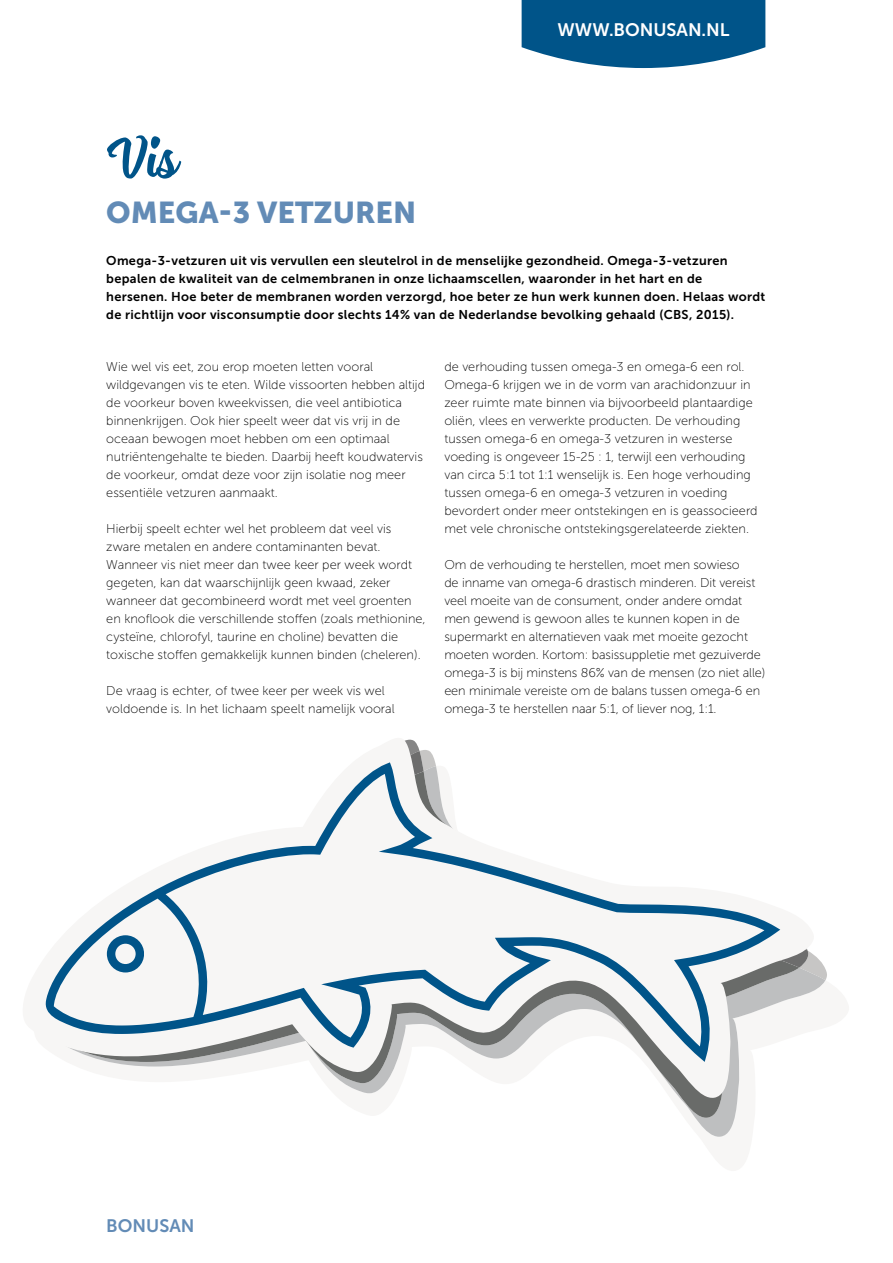
<style>
.page{position:relative;width:893px;height:1263px;background:#fff}
.page>*{position:absolute;margin:0;border:0;box-sizing:border-box;transform-origin:0 0}
.t1{font:67.5px "Sanelma";color:#005489}
.t2{font:30px "Museo Sans 900";color:#628bb6}
.t3{font:18px "Museo Sans 700";color:#fff}
.t4{font:18px "Museo Sans 700";color:#628bb6}
.t5{font:12.75px/18px "Museo Sans 100";color:#000}
.t6{font:12.75px/18px "Museo Sans 700";letter-spacing:.025em;color:#000}
</style>
<div class="page">
<svg style="left:522px;top:0;width:243px;height:68px;background:#196594"></svg>
<svg style="left:109px;top:739px;width:705px;height:361px"></svg>
<svg style="left:45px;top:762px;width:735px;height:300px;fill:#f7f6f5"></svg>
<h1 class="t1" style="left:106px;top:113px;width:71px">Vis</h1>
<h2 class="t2" style="left:106px;top:196px;width:312px">OMEGA-3 VETZUREN</h2>
<h3 class="t3" style="left:558px;top:20px;width:173px">WWW.BONUSAN.NL</h3>
<p class="t6" style="left:106px;top:251px;width:661px">Omega-3-vetzuren uit vis vervullen een sleutelrol in de menselijke gezondheid. Omega-3-vetzuren bepalen de kwaliteit van de celmembranen in onze lichaamscellen, waaronder in het hart en de hersenen. Hoe beter de membranen worden verzorgd, hoe beter ze hun werk kunnen doen. Helaas wordt de richtlijn voor visconsumptie door slechts 14% van de Nederlandse bevolking gehaald (CBS, 2015).</p>
<p class="t5" style="left:106px;top:357px;width:320px">Wie wel vis eet, zou erop moeten letten vooral wildgevangen vis te eten. Wilde vissoorten hebben altijd de voorkeur boven kweekvissen, die veel antibiotica binnenkrijgen. Ook hier speelt weer dat vis vrij in de oceaan bewogen moet hebben om een optimaal nutriëntengehalte te bieden. Daarbij heeft koudwatervis de voorkeur, omdat deze voor zijn isolatie nog meer essentiële vetzuren aanmaakt.</p>
<p class="t5" style="left:106px;top:520px;width:321px">Hierbij speelt echter wel het probleem dat veel vis zware metalen en andere contaminanten bevat.<br>Wanneer vis niet meer dan twee keer per week wordt gegeten, kan dat waarschijnlijk geen kwaad, zeker wanneer dat gecombineerd wordt met veel groenten en knoflook die verschillende stoffen (zoals methionine, cysteïne, chlorofyl, taurine en choline) bevatten die toxische stoffen gemakkelijk kunnen binden (cheleren).</p>
<p class="t5" style="left:106px;top:682px;width:290px">De vraag is echter, of twee keer per week vis wel voldoende is. In het lichaam speelt namelijk vooral</p>
<p class="t5" style="left:444px;top:358px;width:315px">de verhouding tussen omega-3 en omega-6 een rol.<br>Omega-6 krijgen we in de vorm van arachidonzuur in zeer ruimte mate binnen via bijvoorbeeld plantaardige oliën, vlees en verwerkte producten. De verhouding tussen omega-6 en omega-3 vetzuren in westerse voeding is ongeveer 15-25 : 1, terwijl een verhouding van circa 5:1 tot 1:1 wenselijk is. Een hoge verhouding tussen omega-6 en omega-3 vetzuren in voeding bevordert onder meer ontstekingen en is geassocieerd met vele chronische ontstekingsgerelateerde ziekten.</p>
<p class="t5" style="left:444px;top:556px;width:323px">Om de verhouding te herstellen, moet men sowieso<br>de inname van omega-6 drastisch minderen. Dit vereist veel moeite van de consument, onder andere omdat men gewend is gewoon alles te kunnen kopen in de supermarkt en alternatieven vaak met moeite gezocht moeten worden. Kortom: basissuppletie met gezuiverde omega-3 is bij minstens 86% van de mensen (zo niet alle) een minimale vereiste om de balans tussen omega-6 en omega-3 te herstellen naar 5:1, of liever nog, 1:1.</p>
<h3 class="t4" style="left:106px;top:1215px;width:90px">BONUSAN</h3>
</div>
